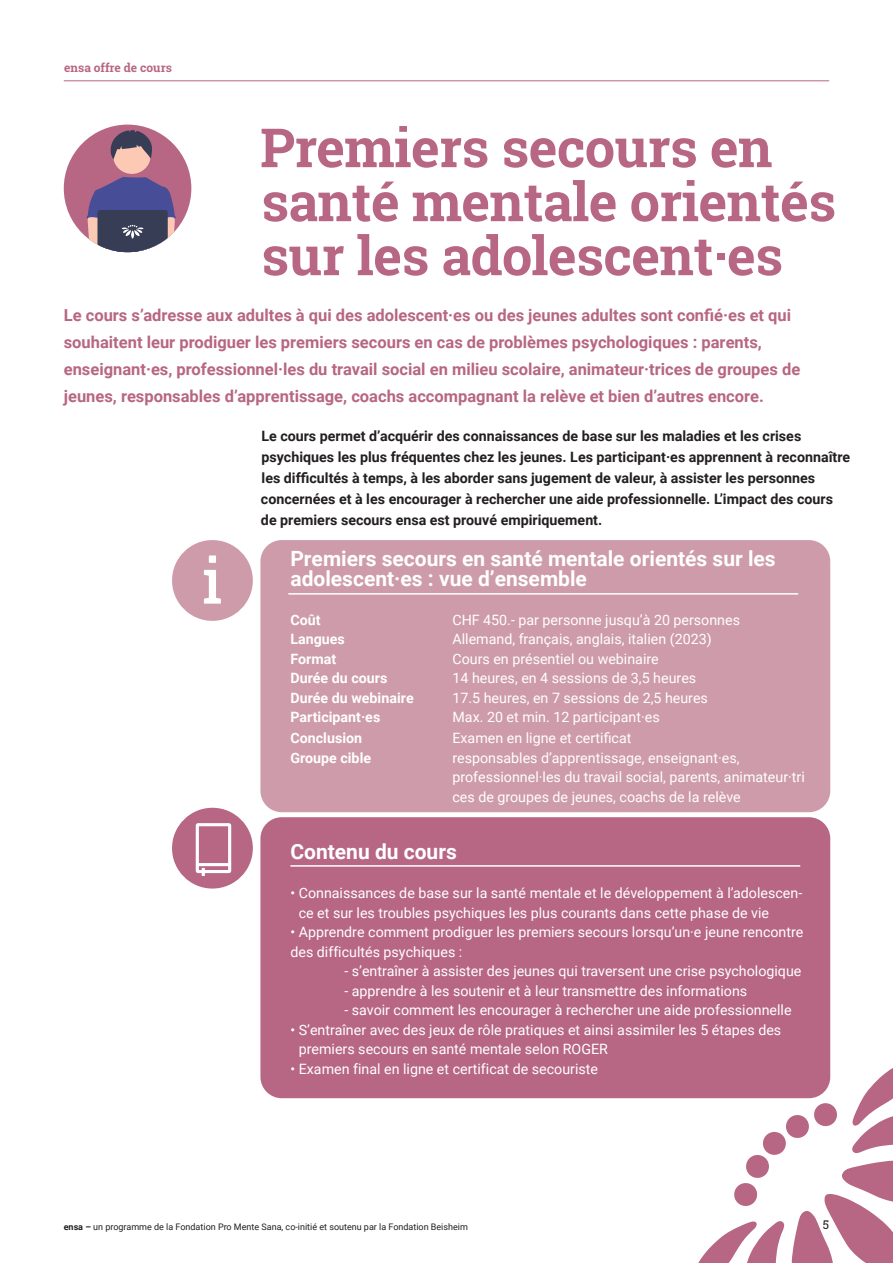
<style>
.page{position:relative;width:893px;height:1263px;background:#fff}
.page>*{position:absolute;margin:0;border:0;box-sizing:border-box;transform-origin:0 0}
.t1{font:700 54px/54px "Roboto Slab";letter-spacing:-.01em;color:#b76683}
.t2{font:700 21px/19.5px "Roboto";color:#fff}
.t3{font:700 16.5px/27px "Roboto";color:#b76683}
.t4{font:14.25px/19.5px "Roboto";color:#fff}
.t5{font:700 14.25px/21px "Roboto";color:#231f20}
.t6{font:700 14.25px "Roboto";color:#fff}
.t7{font:700 12px "Roboto Slab";color:#b76683}
.t8{font:12px "Roboto Slab";color:#231f20}
.t9{font:9px "Roboto";color:#231f20}
.s1{font-weight:700}
</style>
<div class="page">
<hr style="left:64px;top:80px;width:765px;height:1px;background:#b76683">
<div style="left:172px;top:540px;width:81px;height:81px;background:#ce9baa;border-radius:50%"></div>
<div style="left:209px;top:555px;width:7px;height:8px;background:#fff"></div>
<svg style="left:204px;top:570px;width:17px;height:34px"></svg>
<div style="left:172px;top:808px;width:81px;height:80px;background:#b76683;border-radius:50%"></div>
<svg style="left:196px;top:823px;width:35px;height:53px"></svg>
<svg style="left:693px;top:1062px;width:200px;height:201px"></svg>
<div style="left:64px;top:125px;width:127px;height:127px;background:#b76683;border-radius:50%"></div>
<div style="left:113px;top:137px;width:38px;height:37px;background:#fcc9b4;border-radius:50%"></div>
<svg style="left:110px;top:130px;width:42px;height:29px"></svg>
<svg style="left:80px;top:177px;width:111px;height:75px"></svg>
<svg style="left:64px;top:176px;width:1px;height:24px"></svg>
<div style="left:260px;top:540px;width:570px;height:272px;background:#ce9baa;border-radius:21px"></div>
<div style="left:260px;top:817px;width:570px;height:281px;background:#b76683;border-radius:21px"></div>
<hr style="left:290px;top:865px;width:510px;height:2px;background:#fff">
<hr style="left:288px;top:593px;width:510px;height:2px;background:#fff">
<p class="t7" style="left:64px;top:60px;width:109px">ensa offre de cours</p>
<h1 class="t1" style="left:260px;top:120px;width:577px">Premiers secours en santé mentale orientés sur les adolescent·es</h1>
<p class="t3" style="left:64px;top:301px;width:738px">Le cours s’adresse aux adultes à qui des adolescent·es ou des jeunes adultes sont confié·es et qui souhaitent leur prodiguer les premiers secours en cas de problèmes psychologiques : parents, enseignant·es, professionnel·les du travail social en milieu scolaire, animateur·trices de groupes de jeunes, responsables d’apprentissage, coachs accompagnant la relève et bien d’autres encore.</p>
<p class="t5" style="left:261px;top:425px;width:591px">Le cours permet d’acquérir des connaissances de base sur les maladies et les crises psychiques les plus fréquentes chez les jeunes. Les participant·es apprennent à reconnaître les difficultés à temps, à les aborder sans jugement de valeur, à assister les personnes concernées et à les encourager à rechercher une aide professionnelle. L’impact des cours de premiers secours ensa est prouvé empiriquement.</p>
<h2 class="t2" style="left:290px;top:548px;width:487px">Premiers secours en santé mentale orientés sur les adolescent·es : vue d’ensemble</h2>
<p class="t6" style="left:290px;top:609px;width:32px">Coût</p>
<p class="t4" style="left:452px;top:609px;width:289px">CHF 450.- par personne jusqu’à 20 personnes</p>
<p class="t6" style="left:290px;top:629px;width:56px">Langues</p>
<p class="t4" style="left:452px;top:629px;width:261px">Allemand, français, anglais, italien (2023)</p>
<p class="t6" style="left:290px;top:648px;width:47px">Format</p>
<p class="t4" style="left:452px;top:648px;width:208px">Cours en présentiel ou webinaire</p>
<p class="t6" style="left:290px;top:668px;width:98px">Durée du cours</p>
<p class="t4" style="left:452px;top:668px;width:245px">14 heures, en 4 sessions de 3,5 heures</p>
<p class="t6" style="left:290px;top:687px;width:125px">Durée du webinaire</p>
<p class="t4" style="left:452px;top:687px;width:257px">17.5 heures, en 7 sessions de 2,5 heures</p>
<p class="t6" style="left:290px;top:707px;width:91px">Participant·es</p>
<p class="t4" style="left:452px;top:707px;width:209px">Max. 20 et min. 12 participant·es</p>
<p class="t6" style="left:290px;top:728px;width:73px">Conclusion</p>
<p class="t4" style="left:452px;top:728px;width:180px">Examen en ligne et certificat</p>
<p class="t6" style="left:290px;top:747px;width:82px">Groupe cible</p>
<p class="t4" style="left:452px;top:747px;width:354px">responsables d’apprentissage, enseignant·es, professionnel·les du travail social, parents, animateur·tri ces de groupes de jeunes, coachs de la relève</p>
<h2 class="t2" style="left:290px;top:841px;width:168px">Contenu du cours</h2>
<p class="t4" style="left:299px;top:883px;width:505px;text-indent:-8px">• Connaissances de base sur la santé mentale et le développement à l’adolescen&shy;ce et sur les troubles psychiques les plus courants dans cette phase de vie</p>
<p class="t4" style="left:290px;top:922px;width:515px">• Apprendre comment prodiguer les premiers secours lorsqu’un·e jeune rencontre des difficultés psychiques :</p>
<p class="t4" style="left:344px;top:961px;width:458px">- s’entraîner à assister des jeunes qui traversent une crise psychologique</p>
<p class="t4" style="left:344px;top:980px;width:404px">- apprendre à les soutenir et à leur transmettre des informations</p>
<p class="t4" style="left:344px;top:1000px;width:449px">- savoir comment les encourager à rechercher une aide professionnelle</p>
<p class="t4" style="left:299px;top:1019px;width:484px;text-indent:-8px">• S’entraîner avec des jeux de rôle pratiques et ainsi assimiler les 5 étapes des premiers secours en santé mentale selon ROGER</p>
<p class="t4" style="left:290px;top:1058px;width:309px">• Examen final en ligne et certificat de secouriste</p>
<p class="t9" style="left:64px;top:1220px;width:406px"><span class="s1">ensa –</span> un programme de la Fondation Pro Mente Sana, co-initié et soutenu par la Fondation Beisheim</p>
<p class="t8" style="left:823px;top:1216px;width:8px">5</p>
</div>
